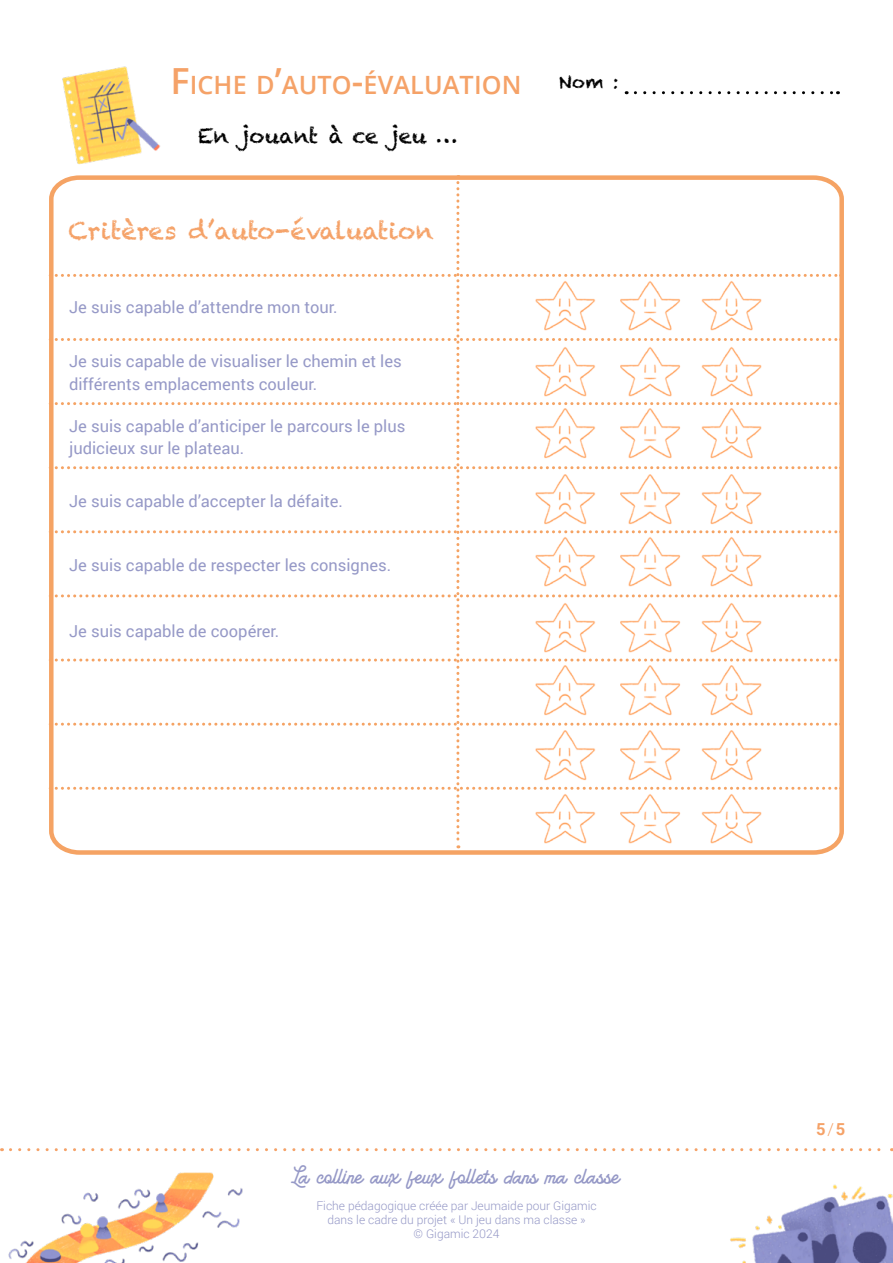
<style>
.page{position:relative;width:893px;height:1263px;background:#fff}
.page>*{position:absolute;margin:0;border:0;box-sizing:border-box;transform-origin:0 0}
.t1{font:600 25.2px "Open Sans";letter-spacing:.005em;color:#f5a268}
.t2{font:24px "American Lemon";color:#9699c7}
.t3{font:24px "Chalkduster";color:#f5a268}
.t4{font:21px "Chalkduster";color:#000}
.t5{font:18px "Chalkduster";color:#000}
.t6{font:16.5px/22.5px "Roboto";color:#9699c7}
.t7{font:700 16.5px "Roboto";color:#f5a268}
.t8{font:300 12px/14.4px "Roboto";color:#9699c7;text-align:center}
.s1{font-size:36px}
.s2{font-weight:300}
</style>
<div class="page">
<svg style="left:48px;top:175px;width:796px;height:680px"></svg>
<img style="left:8px;top:1172px;width:235px;height:91px">
<img style="left:730px;top:1184px;width:163px;height:79px">
<svg style="left:10px;top:1148px;width:882px;height:3px"></svg>
<svg style="left:635px;top:91px;width:203px;height:3px"></svg>
<img style="left:620px;top:281px;width:63px;height:54px">
<img style="left:620px;top:537px;width:63px;height:54px">
<img style="left:620px;top:408px;width:63px;height:54px">
<img style="left:620px;top:665px;width:63px;height:55px">
<img style="left:620px;top:347px;width:63px;height:54px">
<img style="left:620px;top:603px;width:63px;height:54px">
<img style="left:620px;top:794px;width:63px;height:54px">
<img style="left:620px;top:474px;width:63px;height:55px">
<img style="left:620px;top:730px;width:63px;height:55px">
<img style="left:534px;top:281px;width:63px;height:54px">
<img style="left:534px;top:537px;width:63px;height:54px">
<img style="left:534px;top:408px;width:63px;height:54px">
<img style="left:534px;top:665px;width:63px;height:55px">
<img style="left:534px;top:347px;width:63px;height:54px">
<img style="left:534px;top:603px;width:63px;height:54px">
<img style="left:534px;top:794px;width:63px;height:54px">
<img style="left:534px;top:474px;width:63px;height:55px">
<img style="left:534px;top:730px;width:63px;height:55px">
<img style="left:700px;top:281px;width:63px;height:54px">
<img style="left:700px;top:537px;width:63px;height:54px">
<img style="left:700px;top:408px;width:63px;height:54px">
<img style="left:700px;top:665px;width:63px;height:55px">
<img style="left:700px;top:347px;width:63px;height:54px">
<img style="left:700px;top:603px;width:63px;height:54px">
<img style="left:700px;top:794px;width:63px;height:54px">
<img style="left:700px;top:474px;width:63px;height:55px">
<img style="left:700px;top:730px;width:63px;height:55px">
<img style="left:62px;top:66px;width:98px;height:99px">
<h1 class="t1" style="left:170px;top:68px;width:352px"><span class="s1">F</span> ICHE D<span class="s1">’</span>AUTO<span class="s1">-</span>ÉVALUATION</h1>
<p class="t4" style="left:198px;top:123px;width:261px">En jouant à ce jeu …</p>
<h2 class="t3" style="left:68px;top:216px;width:367px">Critères d’auto-évaluation</h2>
<p class="t6" style="left:69px;top:295px;width:270px">Je suis capable d’attendre mon tour.</p>
<p class="t6" style="left:69px;top:349px;width:334px">Je suis capable de visualiser le chemin et les différents emplacements couleur.</p>
<p class="t6" style="left:69px;top:414px;width:338px">Je suis capable d’anticiper le parcours le plus judicieux sur le plateau.</p>
<p class="t6" style="left:69px;top:489px;width:275px">Je suis capable d’accepter la défaite.</p>
<p class="t6" style="left:69px;top:553px;width:324px">Je suis capable de respecter les consignes.</p>
<p class="t6" style="left:69px;top:620px;width:212px">Je suis capable de coopérer.</p>
<p class="t5" style="left:559px;top:71px;width:61px">Nom :</p>
<h2 class="t2" style="left:294px;top:1160px;width:327px">La colline aux feux follets dans ma classe</h2>
<p class="t8" style="left:316px;top:1198px;width:282px">Fiche pédagogique créée par Jeumaide pour Gigamic dans le cadre du projet « Un jeu dans ma classe »<br>© Gigamic 2024</p>
<p class="t7" style="left:816px;top:1117px;width:30px">5 <span class="s2">/</span> 5</p>
</div>
